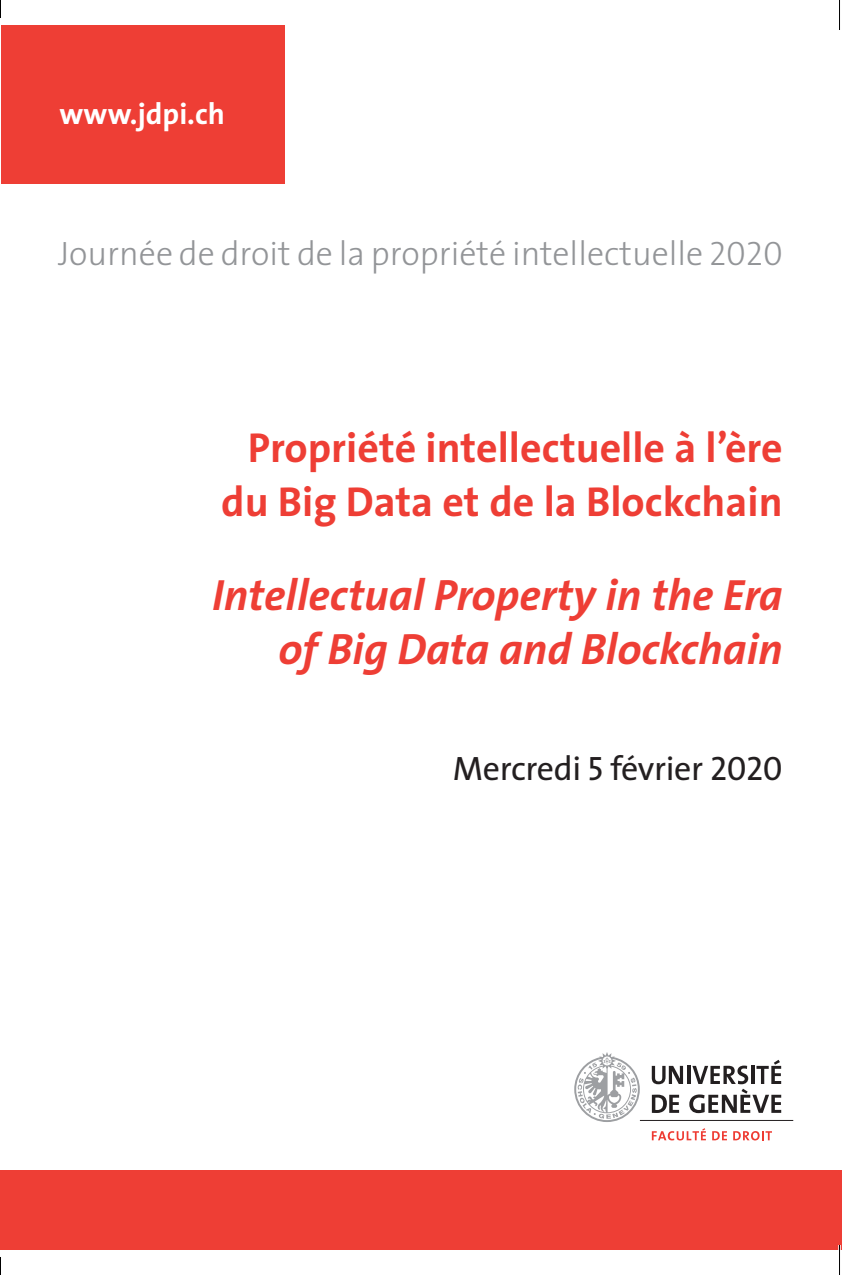
<style>
.page{position:relative;width:842px;height:1275px;background:#fff}
.page>*{position:absolute;margin:0;border:0;box-sizing:border-box;transform-origin:0 0}
.t1{font:italic 700 44px "The Sans";color:#ee3e35}
.t2{font:700 42px "The Sans";color:#ee3e35}
.t3{font:300 34px "The Sans";color:#939598}
.t4{font:34px "The Sans";letter-spacing:-.01em;color:#231f20}
.t5{font:700 30px "The Sans";color:#fff}
.s1{font-family:"The Sans Light Caps";font-weight:400}
.s2{font-family:"The Sans Caps"}
</style>
<div class="page">
<div style="left:1px;top:25px;width:283px;height:159px;background:#ee3e35"></div>
<div style="left:0;top:1170px;width:842px;height:80px;background:#ee3e35"></div>
<svg style="left:652px;top:1066px;width:31px;height:18px"></svg>
<hr style="left:687px;top:1066px;width:3px;height:18px;background:#231f20">
<svg style="left:652px;top:1094px;width:27px;height:19px"></svg>
<svg style="left:689px;top:1059px;width:92px;height:54px"></svg>
<svg style="left:574px;top:1052px;width:66px;height:70px"></svg>
<hr style="left:640px;top:1120px;width:153px;height:1px;background:#231f20">
<svg style="left:652px;top:1128px;width:54px;height:12px"></svg>
<svg style="left:712px;top:1131px;width:15px;height:9px"></svg>
<svg style="left:733px;top:1131px;width:39px;height:9px"></svg>
<hr style="left:838px;top:1245px;width:3px;height:30px;background:#fff">
<hr style="left:0;top:0;width:1px;height:30px;background:#000">
<hr style="left:0;top:1245px;width:1px;height:30px;background:#000">
<hr style="left:839px;top:0;width:1px;height:30px;background:#000">
<hr style="left:839px;top:1245px;width:1px;height:30px;background:#000">
<p class="t5" style="left:59px;top:88px;width:167px">www.jdpi.ch</p>
<p class="t3" style="left:58px;top:226px;width:726px">Journée de droit de la propriété intellectuelle <span class="s1">2020</span></p>
<p class="t2" style="left:248px;top:413px;width:536px">Propriété intellectuelle à l’ère</p>
<p class="t2" style="left:221px;top:467px;width:563px">du Big Data et de la Blockchain</p>
<p class="t1" style="left:212px;top:558px;width:572px">Intellectual Property in the Era</p>
<p class="t1" style="left:279px;top:612px;width:506px">of Big Data and Blockchain</p>
<p class="t4" style="left:453px;top:740px;width:331px">Mercredi <span class="s2">5</span> février <span class="s2">2020</span></p>
</div>
